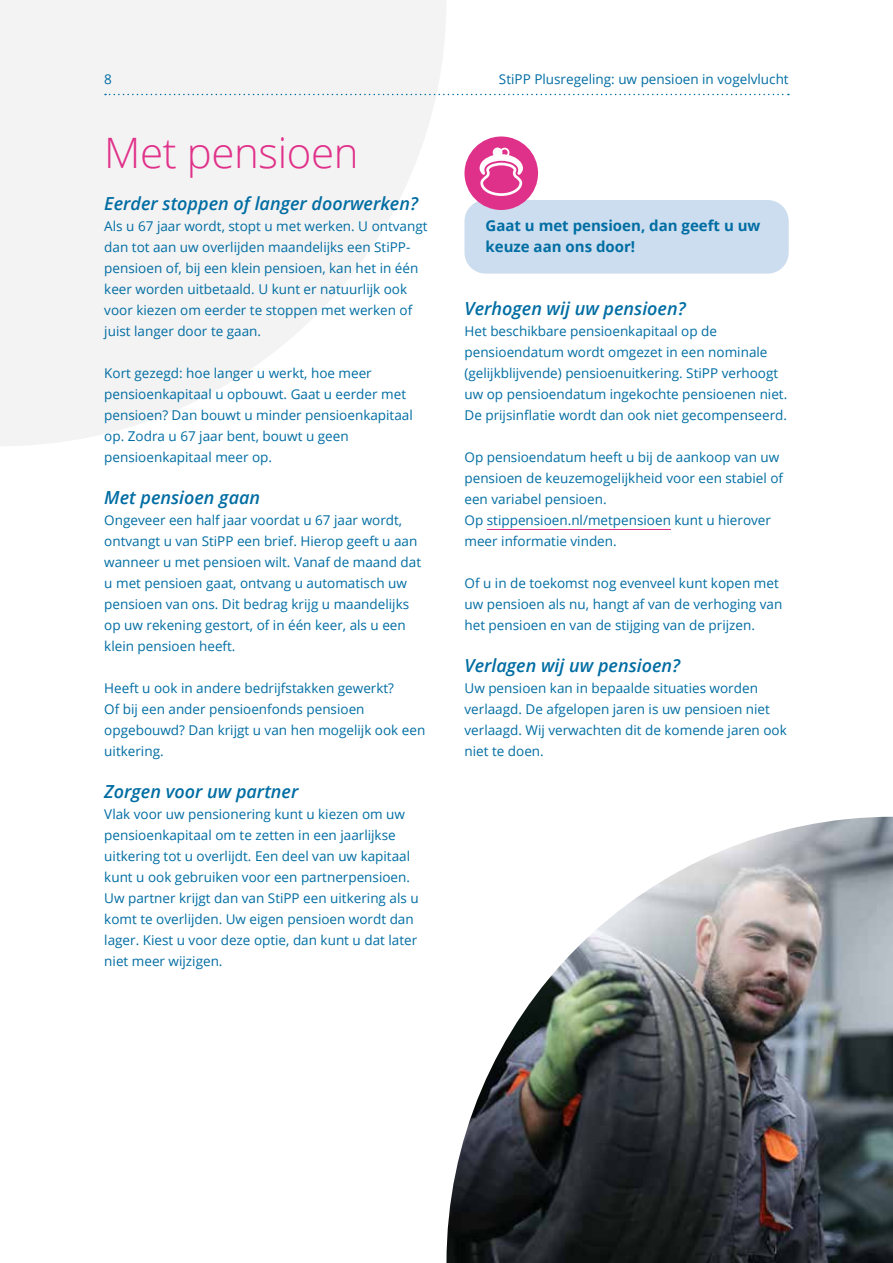
<style>
.page{position:relative;width:893px;height:1263px;background:#fff}
.page>*{position:absolute;margin:0;border:0;box-sizing:border-box;transform-origin:0 0}
.t1{font:300 42px "Open Sans";letter-spacing:-.01em;color:#e0318a}
.t2{font:italic 600 18px "Open Sans";color:#006da3}
.t3{font:700 15px/21px "Open Sans";color:#006da3}
.t4{font:13.5px/21px "Open Sans";color:#006da3}
</style>
<div class="page">
<img style="left:446px;top:817px;width:446px;height:446px">
<svg style="left:0;top:0;width:446px;height:446px;fill:#f4f3f3"></svg>
<hr style="left:487px;top:529px;width:184px;height:1px;background:#e0318a">
<div style="left:464px;top:200px;width:324px;height:74px;background:#cbddee;border-radius:21px"></div>
<svg style="left:105px;top:94px;width:684px;height:1px"></svg>
<div style="left:464px;top:136px;width:74px;height:74px;background:#e0318a;border-radius:50%"></div>
<svg style="left:479px;top:148px;width:44px;height:48px"></svg>
<p class="t4" style="left:104px;top:68px;width:9px">8</p>
<p class="t4" style="left:499px;top:68px;width:291px">StiPP Plusregeling: uw pensioen in vogelvlucht</p>
<h1 class="t1" style="left:104px;top:124px;width:256px">Met pensioen</h1>
<h2 class="t2" style="left:104px;top:191px;width:315px">Eerder stoppen of langer doorwerken?</h2>
<p class="t4" style="left:104px;top:215px;width:325px">Als u 67 jaar wordt, stopt u met werken. U ontvangt dan tot aan uw overlijden maandelijks een StiPP&shy;pensioen of, bij een klein pensioen, kan het in één keer worden uitbetaald. U kunt er natuurlijk ook voor kiezen om eerder te stoppen met werken of juist langer door te gaan.</p>
<p class="t4" style="left:104px;top:362px;width:310px">Kort gezegd: hoe langer u werkt, hoe meer pensioenkapitaal u opbouwt. Gaat u eerder met pensioen? Dan bouwt u minder pensioenkapitaal op. Zodra u 67 jaar bent, bouwt u geen pensioenkapitaal meer op.</p>
<h2 class="t2" style="left:104px;top:485px;width:157px">Met pensioen gaan</h2>
<p class="t4" style="left:104px;top:509px;width:318px">Ongeveer een half jaar voordat u 67 jaar wordt, ontvangt u van StiPP een brief. Hierop geeft u aan wanneer u met pensioen wilt. Vanaf de maand dat u met pensioen gaat, ontvang u automatisch uw pensioen van ons. Dit bedrag krijg u maandelijks op uw rekening gestort, of in één keer, als u een klein pensioen heeft.</p>
<p class="t4" style="left:104px;top:677px;width:322px">Heeft u ook in andere bedrijfstakken gewerkt?<br>Of bij een ander pensioenfonds pensioen opgebouwd? Dan krijgt u van hen mogelijk ook een uitkering.</p>
<h2 class="t2" style="left:104px;top:779px;width:195px">Zorgen voor uw partner</h2>
<p class="t4" style="left:104px;top:803px;width:316px">Vlak voor uw pensionering kunt u kiezen om uw pensioenkapitaal om te zetten in een jaarlijkse uitkering tot u overlijdt. Een deel van uw kapitaal kunt u ook gebruiken voor een partnerpensioen.<br>Uw partner krijgt dan van StiPP een uitkering als u komt te overlijden. Uw eigen pensioen wordt dan lager. Kiest u voor deze optie, dan kunt u dat later niet meer wijzigen.</p>
<p class="t3" style="left:485px;top:215px;width:276px">Gaat u met pensioen, dan geeft u uw keuze aan ons door!</p>
<h2 class="t2" style="left:464px;top:296px;width:223px">Verhogen wij uw pensioen?</h2>
<p class="t4" style="left:464px;top:320px;width:324px">Het beschikbare pensioenkapitaal op de pensioendatum wordt omgezet in een nominale (gelijkblijvende) pensioenuitkering. StiPP verhoogt uw op pensioendatum ingekochte pensioenen niet.<br>De prijsinflatie wordt dan ook niet gecompenseerd.</p>
<p class="t4" style="left:464px;top:446px;width:320px">Op pensioendatum heeft u bij de aankoop van uw pensioen de keuzemogelijkheid voor een stabiel of een variabel pensioen.<br>Op stippensioen.nl/metpensioen kunt u hierover meer informatie vinden.</p>
<p class="t4" style="left:464px;top:572px;width:319px">Of u in de toekomst nog evenveel kunt kopen met uw pensioen als nu, hangt af van de verhoging van het pensioen en van de stijging van de prijzen.</p>
<h2 class="t2" style="left:464px;top:653px;width:217px">Verlagen wij uw pensioen?</h2>
<p class="t4" style="left:464px;top:677px;width:324px">Uw pensioen kan in bepaalde situaties worden verlaagd. De afgelopen jaren is uw pensioen niet verlaagd. Wij verwachten dit de komende jaren ook niet te doen.</p>
</div>
